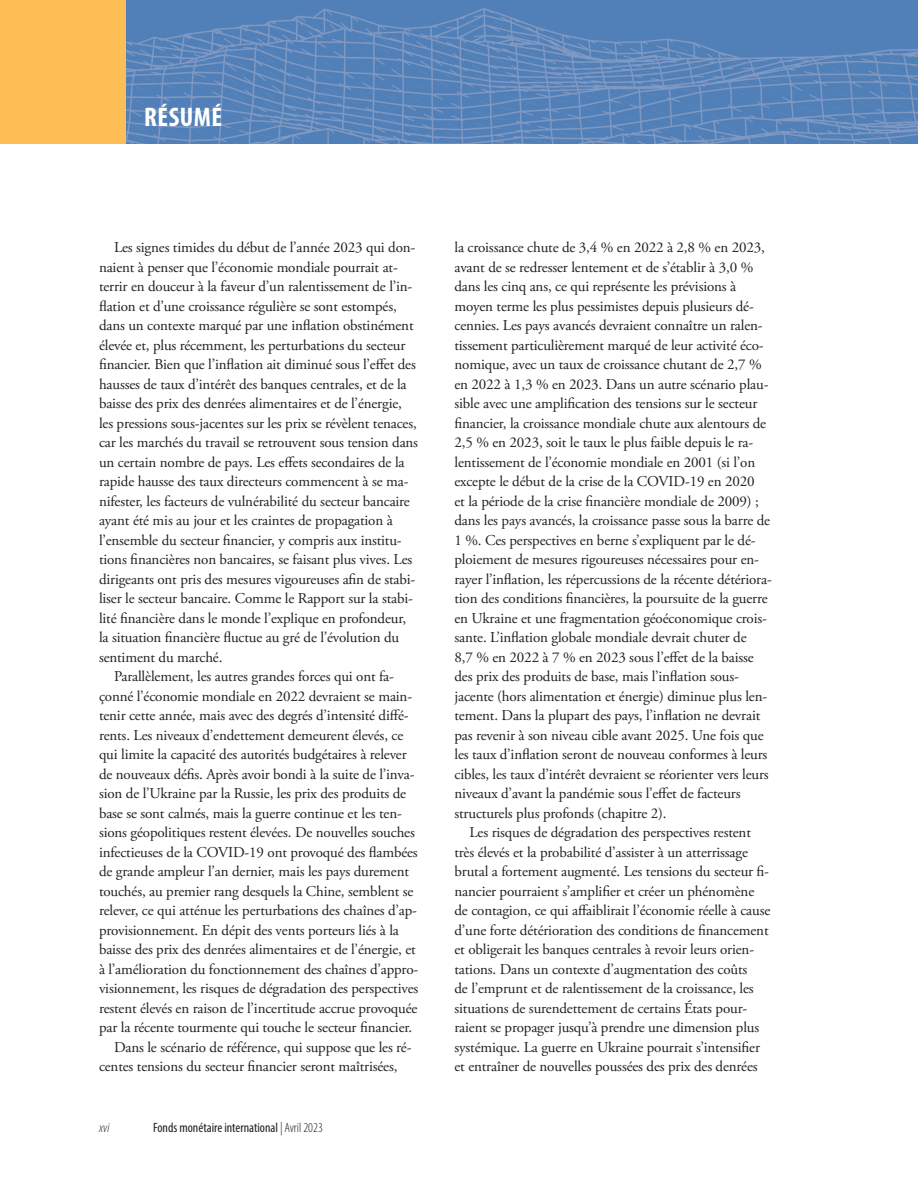
<style>
.page{position:relative;width:918px;height:1188px;background:#fff}
.page>*{position:absolute;margin:0;border:0;box-sizing:border-box;transform-origin:0 0}
.Chapter_Title{font:700 condensed 27px "Myriad Pro";letter-spacing:.02em;color:#fff}
.FRE_txt{font:15px/19.5px "Adobe Garamond Pro";letter-spacing:-.01em;color:#231f20}
.t1{font:condensed 13.5px "Myriad Pro";color:#231f20}
.t2{font:italic 300 condensed 13.5px "Myriad Pro";color:#231f20}
.s1{font-weight:300;font-style:italic}
.s2{font-weight:300}
</style>
<div class="page">
<div style="left:0;top:0;width:126px;height:144px;background:#fdbe56"></div>
<img style="left:126px;top:0;width:792px;height:144px">
<p class="Chapter_Title" style="left:144px;top:100px;width:80px">RÉSUMÉ</p>
<p class="FRE_txt" style="left:99px;top:238px;width:321px;text-indent:15px">Les signes timides du début de l’année 2023 qui don&shy;naient à penser que l’économie mondiale pourrait at&shy;terrir en douceur à la faveur d’un ralentissement de l’in&shy;flation et d’une croissance régulière se sont estompés, dans un contexte marqué par une inflation obstinément élevée et, plus récemment, les perturbations du secteur financier. Bien que l’inflation ait diminué sous l’effet des hausses de taux d’intérêt des banques centrales, et de la baisse des prix des denrées alimentaires et de l’énergie, les pressions sous-jacentes sur les prix se révèlent tenaces, car les marchés du travail se retrouvent sous tension dans un certain nombre de pays. Les effets secondaires de la rapide hausse des taux directeurs commencent à se ma&shy;nifester, les facteurs de vulnérabilité du secteur bancaire ayant été mis au jour et les craintes de propagation à l’ensemble du secteur financier, y compris aux institu&shy;tions financières non bancaires, se faisant plus vives. Les dirigeants ont pris des mesures vigoureuses afin de stabi&shy;liser le secteur bancaire. Comme le Rapport sur la stabi&shy;lité financière dans le monde l’explique en profondeur, la situation financière fluctue au gré de l’évolution du sentiment du marché.</p>
<p class="FRE_txt" style="left:99px;top:667px;width:321px;text-indent:15px">Parallèlement, les autres grandes forces qui ont fa&shy;çonné l’économie mondiale en 2022 devraient se main&shy;tenir cette année, mais avec des degrés d’intensité diffé&shy;rents. Les niveaux d’endettement demeurent élevés, ce qui limite la capacité des autorités budgétaires à relever de nouveaux défis. Après avoir bondi à la suite de l’inva&shy;sion de l’Ukraine par la Russie, les prix des produits de base se sont calmés, mais la guerre continue et les ten&shy;sions géopolitiques restent élevées. De nouvelles souches infectieuses de la COVID-19 ont provoqué des flambées de grande ampleur l’an dernier, mais les pays durement touchés, au premier rang desquels la Chine, semblent se relever, ce qui atténue les perturbations des chaînes d’ap&shy;provisionnement. En dépit des vents porteurs liés à la baisse des prix des denrées alimentaires et de l’énergie, et à l’amélioration du fonctionnement des chaînes d’appro&shy;visionnement, les risques de dégradation des perspectives restent élevés en raison de l’incertitude accrue provoquée par la récente tourmente qui touche le secteur financier.</p>
<p class="FRE_txt" style="left:99px;top:1038px;width:314px;text-indent:15px">Dans le scénario de référence, qui suppose que les ré&shy;centes tensions du secteur financier seront maîtrisées,</p>
<p class="t2" style="left:99px;top:1120px;width:12px">xvi</p>
<p class="t1" style="left:153px;top:1120px;width:171px">Fonds monétaire international <span class="s1">|</span> <span class="s2">Avril 2023</span></p>
<p class="FRE_txt" style="left:454px;top:238px;width:319px">la croissance chute de 3,4 % en 2022 à 2,8 % en 2023, avant de se redresser lentement et de s’établir à 3,0 % dans les cinq ans, ce qui représente les prévisions à moyen terme les plus pessimistes depuis plusieurs dé&shy;cennies. Les pays avancés devraient connaître un ralen&shy;tissement particulièrement marqué de leur activité éco&shy;nomique, avec un taux de croissance chutant de 2,7 % en 2022 à 1,3 % en 2023. Dans un autre scénario plau&shy;sible avec une amplification des tensions sur le secteur financier, la croissance mondiale chute aux alentours de 2,5 % en 2023, soit le taux le plus faible depuis le ra&shy;lentissement de l’économie mondiale en 2001 (si l’on excepte le début de la crise de la COVID-19 en 2020<br>et la période de la crise financière mondiale de 2009) ; dans les pays avancés, la croissance passe sous la barre de 1 %. Ces perspectives en berne s’expliquent par le dé&shy;ploiement de mesures rigoureuses nécessaires pour en&shy;rayer l’inflation, les répercussions de la récente détériora&shy;tion des conditions financières, la poursuite de la guerre en Ukraine et une fragmentation géoéconomique crois&shy;sante. L’inflation globale mondiale devrait chuter de<br>8,7 % en 2022 à 7 % en 2023 sous l’effet de la baisse des prix des produits de base, mais l’inflation sous&shy;jacente (hors alimentation et énergie) diminue plus len&shy;tement. Dans la plupart des pays, l’inflation ne devrait pas revenir à son niveau cible avant 2025. Une fois que les taux d’inflation seront de nouveau conformes à leurs cibles, les taux d’intérêt devraient se réorienter vers leurs niveaux d’avant la pandémie sous l’effet de facteurs structurels plus profonds (chapitre 2).</p>
<p class="FRE_txt" style="left:454px;top:823px;width:317px;text-indent:15px">Les risques de dégradation des perspectives restent très élevés et la probabilité d’assister à un atterrissage brutal a fortement augmenté. Les tensions du secteur fi&shy;nancier pourraient s’amplifier et créer un phénomène de contagion, ce qui affaiblirait l’économie réelle à cause d’une forte détérioration des conditions de financement et obligerait les banques centrales à revoir leurs orien&shy;tations. Dans un contexte d’augmentation des coûts<br>de l’emprunt et de ralentissement de la croissance, les situations de surendettement de certains États pour&shy;raient se propager jusqu’à prendre une dimension plus systémique. La guerre en Ukraine pourrait s’intensifier et entraîner de nouvelles poussées des prix des denrées</p>
</div>
